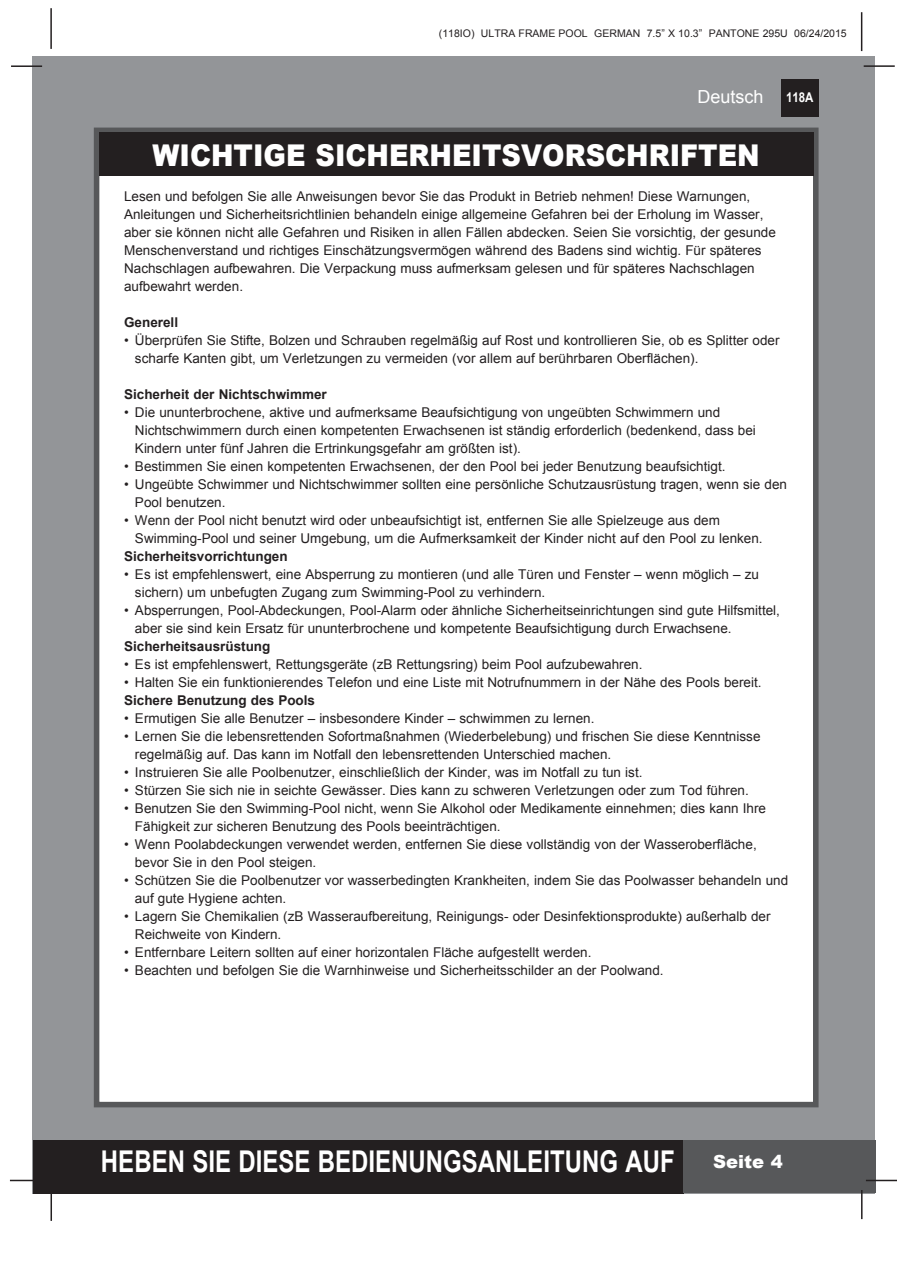
<style>
.page{position:relative;width:897px;height:1264px;background:#fff}
.page>*{position:absolute;margin:0;border:0;box-sizing:border-box;transform-origin:0 0}
.t1{font:700 30px "Arial";color:#fff;scale:.8 1}
.t2{font:900 30px "Arial";color:#fff;scale:.9 1}
.t3{font:18px "Arial";color:#fff}
.t4{font:900 18px "Arial";color:#fff}
.t5{font:13.5px/18px "Arial";color:#231f20}
.t6{font:700 13.5px "Arial";color:#231f20}
.t7{font:700 13.5px "Arial";color:#fff;scale:.85 1}
.t8{font:10.5px "Arial";color:#231f20}
</style>
<div class="page">
<div style="left:33px;top:56px;width:842px;height:1137px;background:#939598"></div>
<div style="left:780px;top:79px;width:38px;height:38px;background:#231f20"></div>
<hr style="left:863px;top:65px;width:31px;height:2px;background:#231f20">
<hr style="left:50px;top:8px;width:2px;height:41px;background:#231f20">
<hr style="left:860px;top:12px;width:2px;height:39px;background:#231f20">
<div style="left:33px;top:1140px;width:650px;height:53px;background:#231f20"></div>
<div style="left:682px;top:1140px;width:193px;height:53px;background:#57585a"></div>
<hr style="left:865px;top:1179px;width:31px;height:2px;background:#231f20">
<hr style="left:860px;top:1190px;width:2px;height:29px;background:#231f20">
<hr style="left:50px;top:1190px;width:2px;height:31px;background:#231f20">
<hr style="left:10px;top:1179px;width:31px;height:2px;background:#231f20">
<hr style="left:11px;top:65px;width:31px;height:2px;background:#231f20">
<div style="left:94px;top:128px;width:724px;height:979px;background:#fff;border:6px solid #57585a"></div>
<div style="left:99px;top:132px;width:714px;height:44px;background:#231f20"></div>
<p class="t8" style="left:439px;top:27px;width:409px">(118IO) ULTRA FRAME POOL GERMAN 7.5” X 10.3” PANTONE 295U 06/24/2015</p>
<h2 class="t3" style="left:697px;top:85px;width:68px">Deutsch</h2>
<p class="t7" style="left:786px;top:88px;width:34px">118A</p>
<h1 class="t2" style="left:152px;top:133px;width:676px">WICHTIGE SICHERHEITSVORSCHRIFTEN</h1>
<p class="t5" style="left:124px;top:187px;width:653px">Lesen und befolgen Sie alle Anweisungen bevor Sie das Produkt in Betrieb nehmen! Diese Warnungen, Anleitungen und Sicherheitsrichtlinien behandeln einige allgemeine Gefahren bei der Erholung im Wasser, aber sie können nicht alle Gefahren und Risiken in allen Fällen abdecken. Seien Sie vorsichtig, der gesunde Menschenverstand und richtiges Einschätzungsvermögen während des Badens sind wichtig. Für späteres Nachschlagen aufbewahren. Die Verpackung muss aufmerksam gelesen und für späteres Nachschlagen aufbewahrt werden.</p>
<p class="t6" style="left:124px;top:313px;width:56px">Generell</p>
<p class="t5" style="left:135px;top:331px;width:646px;text-indent:-11px">• Überprüfen Sie Stifte, Bolzen und Schrauben regelmäßig auf Rost und kontrollieren Sie, ob es Splitter oder scharfe Kanten gibt, um Verletzungen zu vermeiden (vor allem auf berührbaren Oberflächen).</p>
<p class="t6" style="left:124px;top:385px;width:204px">Sicherheit der Nichtschwimmer</p>
<p class="t5" style="left:135px;top:403px;width:622px;text-indent:-11px">• Die ununterbrochene, aktive und aufmerksame Beaufsichtigung von ungeübten Schwimmern und<br>Nichtschwimmern durch einen kompetenten Erwachsenen ist ständig erforderlich (bedenkend, dass bei<br>Kindern unter fünf Jahren die Ertrinkungsgefahr am größten ist).</p>
<p class="t5" style="left:124px;top:457px;width:603px">• Bestimmen Sie einen kompetenten Erwachsenen, der den Pool bei jeder Benutzung beaufsichtigt.</p>
<p class="t5" style="left:135px;top:475px;width:653px;text-indent:-11px">• Ungeübte Schwimmer und Nichtschwimmer sollten eine persönliche Schutzausrüstung tragen, wenn sie den<br>Pool benutzen.</p>
<p class="t5" style="left:135px;top:511px;width:629px;text-indent:-11px">• Wenn der Pool nicht benutzt wird oder unbeaufsichtigt ist, entfernen Sie alle Spielzeuge aus dem<br>Swimming-Pool und seiner Umgebung, um die Aufmerksamkeit der Kinder nicht auf den Pool zu lenken.</p>
<p class="t6" style="left:124px;top:547px;width:165px">Sicherheitsvorrichtungen</p>
<p class="t5" style="left:135px;top:565px;width:625px;text-indent:-11px">• Es ist empfehlenswert, eine Absperrung zu montieren (und alle Türen und Fenster – wenn möglich – zu sichern) um unbefugten Zugang zum Swimming-Pool zu verhindern.</p>
<p class="t5" style="left:135px;top:601px;width:646px;text-indent:-11px">• Absperrungen, Pool-Abdeckungen, Pool-Alarm oder ähnliche Sicherheitseinrichtungen sind gute Hilfsmittel, aber sie sind kein Ersatz für ununterbrochene und kompetente Beaufsichtigung durch Erwachsene.</p>
<p class="t6" style="left:124px;top:637px;width:148px">Sicherheitsausrüstung</p>
<p class="t5" style="left:124px;top:655px;width:520px">• Es ist empfehlenswert, Rettungsgeräte (zB Rettungsring) beim Pool aufzubewahren.</p>
<p class="t5" style="left:124px;top:673px;width:639px">• Halten Sie ein funktionierendes Telefon und eine Liste mit Notrufnummern in der Nähe des Pools bereit.</p>
<p class="t6" style="left:124px;top:691px;width:192px">Sichere Benutzung des Pools</p>
<p class="t5" style="left:124px;top:709px;width:472px">• Ermutigen Sie alle Benutzer – insbesondere Kinder – schwimmen zu lernen.</p>
<p class="t5" style="left:135px;top:727px;width:627px;text-indent:-11px">• Lernen Sie die lebensrettenden Sofortmaßnahmen (Wiederbelebung) und frischen Sie diese Kenntnisse regelmäßig auf. Das kann im Notfall den lebensrettenden Unterschied machen.</p>
<p class="t5" style="left:124px;top:763px;width:520px">• Instruieren Sie alle Poolbenutzer, einschließlich der Kinder, was im Notfall zu tun ist.</p>
<p class="t5" style="left:124px;top:781px;width:626px">• Stürzen Sie sich nie in seichte Gewässer. Dies kann zu schweren Verletzungen oder zum Tod führen.</p>
<p class="t5" style="left:135px;top:799px;width:632px;text-indent:-11px">• Benutzen Sie den Swimming-Pool nicht, wenn Sie Alkohol oder Medikamente einnehmen; dies kann Ihre<br>Fähigkeit zur sicheren Benutzung des Pools beeinträchtigen.</p>
<p class="t5" style="left:135px;top:835px;width:623px;text-indent:-11px">• Wenn Poolabdeckungen verwendet werden, entfernen Sie diese vollständig von der Wasseroberfläche, bevor Sie in den Pool steigen.</p>
<p class="t5" style="left:135px;top:871px;width:654px;text-indent:-11px">• Schützen Sie die Poolbenutzer vor wasserbedingten Krankheiten, indem Sie das Poolwasser behandeln und auf gute Hygiene achten.</p>
<p class="t5" style="left:135px;top:907px;width:637px;text-indent:-11px">• Lagern Sie Chemikalien (zB Wasseraufbereitung, Reinigungs- oder Desinfektionsprodukte) außerhalb der<br>Reichweite von Kindern.</p>
<p class="t5" style="left:124px;top:943px;width:469px">• Entfernbare Leitern sollten auf einer horizontalen Fläche aufgestellt werden.</p>
<p class="t5" style="left:124px;top:961px;width:541px">• Beachten und befolgen Sie die Warnhinweise und Sicherheitsschilder an der Poolwand.</p>
<h1 class="t1" style="left:101px;top:1142px;width:718px">HEBEN SIE DIESE BEDIENUNGSANLEITUNG AUF</h1>
<h2 class="t4" style="left:713px;top:1148px;width:71px">Seite 4</h2>
</div>
